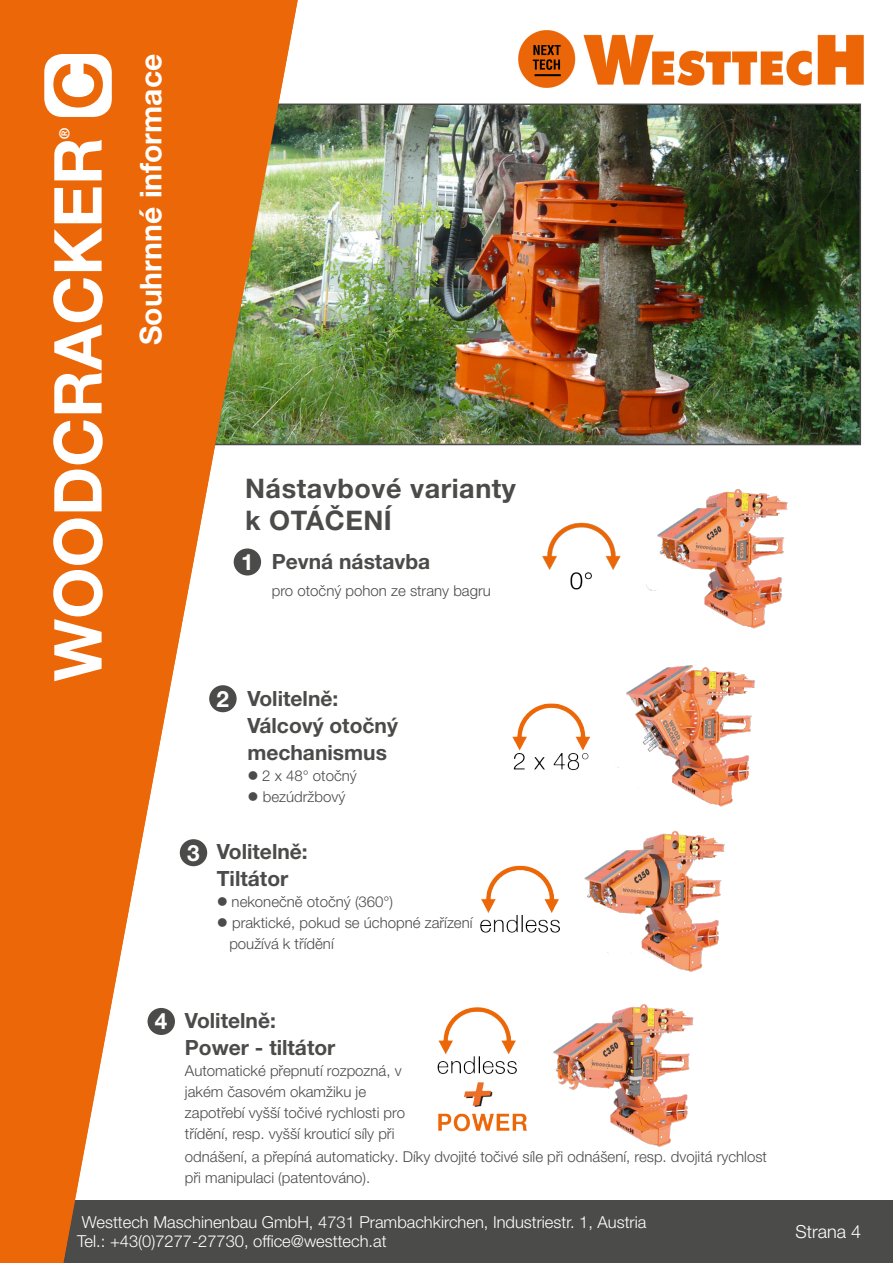
<style>
.page{position:relative;width:893px;height:1263px;background:#fff}
.page>*{position:absolute;margin:0;border:0;box-sizing:border-box;transform-origin:0 0}
.t1{font:700 66.15px "Helvetica Neue LT Pro";color:#fff}
.t2{font:700 30px "Helvetica Neue LT Pro";color:#fff}
.t3{font:700 27px "Helvetica Neue LT Pro";letter-spacing:.02em;color:#4b4b4a}
.t4{font:700 22.5px "Helvetica Neue LT Pro";color:#fff}
.t5{font:700 21px "Helvetica Neue LT Pro";color:#4b4b4a}
.t6{font:300 18px "Helvetica Neue LT Pro";color:#fff}
.t7{font:300 16.5px/19.8px "Helvetica Neue LT Pro";color:#fff}
.t8{font:300 15px/21px "Helvetica Neue LT Pro";color:#4b4b4a}
.t9{font:700 13.95px "Helvetica Neue LT Pro";color:#fff}
</style>
<div class="page">
<div style="left:1px;top:1200px;width:892px;height:63px;background:#4b4b4a"></div>
<img style="left:298px;top:107px;width:560px;height:335px">
<svg style="left:0;top:0;width:298px;height:1263px;fill:#ec6708"></svg>
<img style="left:519px;top:31px;width:344px;height:57px">
<div style="left:233px;top:547px;width:29px;height:30px;background:#4b4b4a;border-radius:50%"></div>
<div style="left:231px;top:546px;width:32px;height:32px;border:2px solid #fff;border-radius:50%"></div>
<div style="left:208px;top:684px;width:30px;height:29px;background:#4b4b4a;border-radius:50%"></div>
<div style="left:207px;top:683px;width:32px;height:31px;border:2px solid #fff;border-radius:50%"></div>
<div style="left:179px;top:838px;width:29px;height:29px;background:#4b4b4a;border-radius:50%"></div>
<div style="left:178px;top:837px;width:31px;height:31px;border:2px solid #fff;border-radius:50%"></div>
<div style="left:146px;top:1007px;width:30px;height:29px;background:#4b4b4a;border-radius:50%"></div>
<div style="left:145px;top:1006px;width:32px;height:31px;border:2px solid #fff;border-radius:50%"></div>
<img style="left:542px;top:522px;width:78px;height:68px">
<img style="left:512px;top:703px;width:78px;height:68px">
<img style="left:480px;top:865px;width:80px;height:68px">
<img style="left:437px;top:1007px;width:90px;height:125px">
<img style="left:646px;top:489px;width:142px;height:140px">
<div style="left:646px;top:574px;width:16px;height:16px;background:#fff;border-radius:50%"></div>
<div style="left:669px;top:587px;width:27px;height:27px;background:#fff;border-radius:50%"></div>
<img style="left:618px;top:665px;width:137px;height:142px">
<div style="left:613px;top:752px;width:17px;height:16px;background:#fff;border-radius:50%"></div>
<div style="left:636px;top:766px;width:27px;height:27px;background:#fff;border-radius:50%"></div>
<img style="left:584px;top:830px;width:141px;height:142px">
<div style="left:583px;top:919px;width:16px;height:17px;background:#fff;border-radius:50%"></div>
<div style="left:605px;top:931px;width:29px;height:27px;background:#fff;border-radius:50%"></div>
<img style="left:553px;top:1004px;width:141px;height:142px">
<div style="left:552px;top:1093px;width:16px;height:16px;background:#fff;border-radius:50%"></div>
<div style="left:573px;top:1106px;width:32px;height:40px;background:#fff"></div>
<svg style="left:44px;top:54px;width:68px;height:63px"></svg>
<p class="t9" style="left:56px;top:138px;width:13px;rotate:-90deg">®</p>
<p class="t1" style="left:36px;top:681px;width:546px;rotate:-90deg">WOODCRACKER</p>
<p class="t2" style="left:132px;top:345px;width:293px;rotate:-90deg">Souhrnné informace</p>
<h2 class="t2" style="left:132px;top:327px;width:270px;rotate:-90deg">Souhr né informa-</h2>
<p class="t3" style="left:245px;top:471px;width:272px">Nástavbové varianty</p>
<p class="t3" style="left:245px;top:504px;width:148px">k OTÁČENÍ</p>
<p class="t4" style="left:241px;top:548px;width:14px">1</p>
<p class="t5" style="left:272px;top:548px;width:160px">Pevná nástavba</p>
<p class="t8" style="left:272px;top:580px;width:220px">pro otočný pohon ze strany bagru</p>
<p class="t4" style="left:217px;top:684px;width:14px">2</p>
<p class="t5" style="left:247px;top:685px;width:92px">Volitelně:</p>
<p class="t5" style="left:247px;top:712px;width:152px">Válcový otočný</p>
<p class="t5" style="left:247px;top:739px;width:141px">mechanismus</p>
<p class="t8" style="left:247px;top:765px;width:111px">● 2 x 48° otočný</p>
<p class="t8" style="left:247px;top:786px;width:99px">● bezúdržbový</p>
<p class="t4" style="left:187px;top:838px;width:14px">3</p>
<p class="t5" style="left:217px;top:838px;width:92px">Volitelně:</p>
<p class="t5" style="left:217px;top:865px;width:73px">Tiltátor</p>
<p class="t8" style="left:217px;top:891px;width:178px">● nekonečně otočný (360°)</p>
<p class="t8" style="left:217px;top:912px;width:257px">● praktické, pokud se úchopné zařízení</p>
<p class="t8" style="left:229px;top:933px;width:106px">používá k třídění</p>
<p class="t4" style="left:155px;top:1007px;width:14px">4</p>
<p class="t5" style="left:185px;top:1007px;width:92px">Volitelně:</p>
<p class="t5" style="left:185px;top:1034px;width:152px">Power - tiltátor</p>
<p class="t8" style="left:185px;top:1060px;width:218px">Automatické přepnutí rozpozná, v</p>
<p class="t8" style="left:185px;top:1081px;width:183px">jakém časovém okamžiku je</p>
<p class="t8" style="left:185px;top:1102px;width:222px">zapotřebí vyšší točivé rychlosti pro</p>
<p class="t8" style="left:185px;top:1123px;width:211px">třídění, resp. vyšší krouticí síly při</p>
<p class="t8" style="left:185px;top:1146px;width:584px">odnášení, a přepíná automaticky. Díky dvojité točivé síle při odnášení, resp. dvojitá rychlost při manipulaci (patentováno).</p>
<p class="t7" style="left:77px;top:1211px;width:571px">Westtech Maschinenbau GmbH, 4731 Prambachkirchen, Industriestr. 1, Austria<br>Tel.: +43(0)7277-27730, office@westtech.at</p>
<p class="t6" style="left:796px;top:1220px;width:67px">Strana 4</p>
</div>
